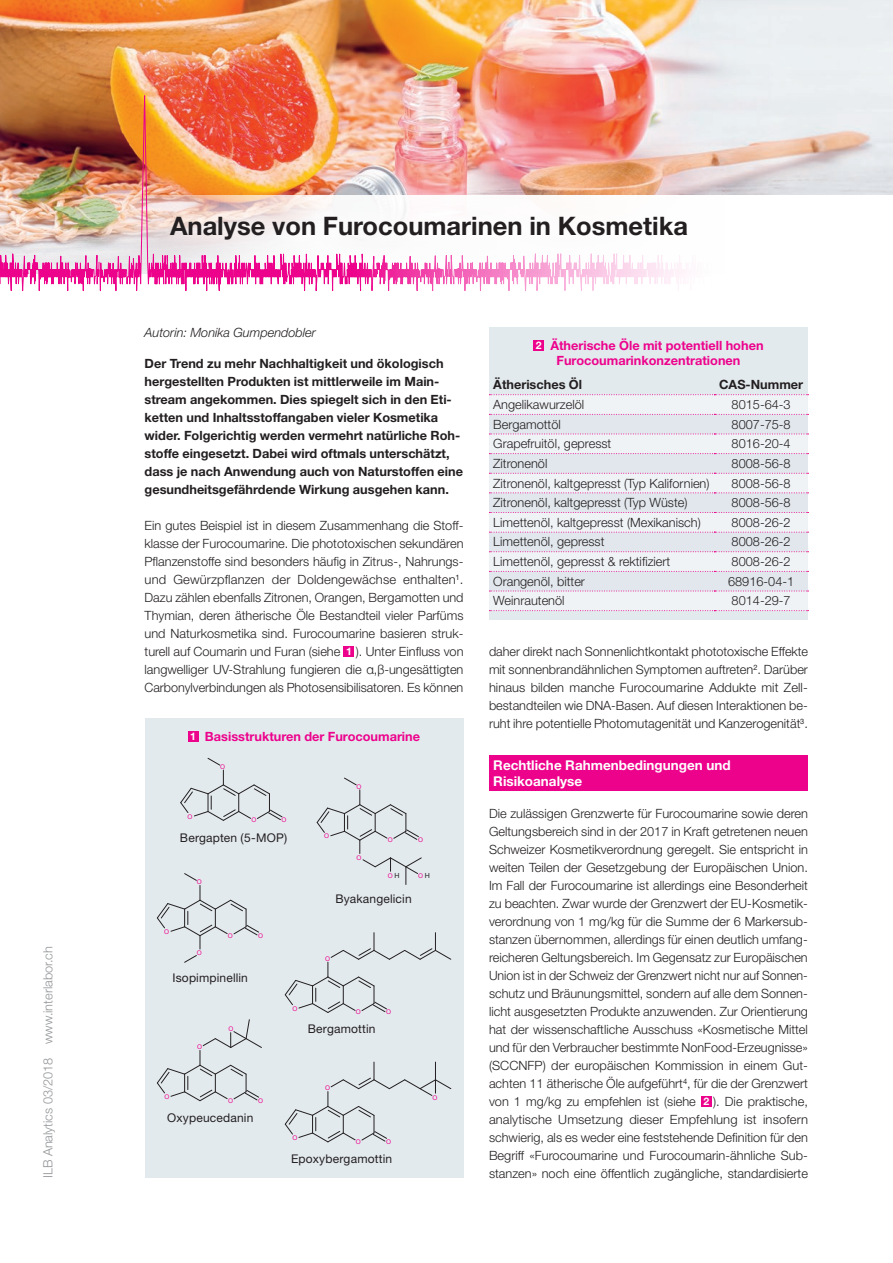
<style>
.page{position:relative;width:893px;height:1263px;background:#fff}
.page>*{position:absolute;margin:0;border:0;box-sizing:border-box;transform-origin:0 0}
.t1{font:700 25.5px "Helvetica Neue";color:#231f20}
.t2{font:700 13.5px/15.8px "Helvetica Neue";color:#fff}
.t3{font:300 12.75px/18px "Helvetica Neue";color:#231f20}
.t4{font:700 12.75px/18px "Helvetica Neue";color:#231f20}
.t5{font:700 12.75px/15px "Helvetica Neue";color:#ed028c;text-align:center}
.t6{font:300 12.75px "Helvetica Neue";color:#939598}
.t7{font:italic 300 12.75px "Helvetica Neue";color:#231f20}
.t8{font:12px "Helvetica Neue";letter-spacing:.015em;color:#231f20}
.t9{font:7.05px "Helvetica Neue";color:#231f20}
.t10{font:6.45px "Arial";color:#ed028c}
.s1{font-weight:700;font-size:10.5px;color:#fff}
.s2{font-family:"Helvetica"}
.s3{font-size:10.5px;color:#fff}
.s4{font-family:"Helvetica Neue";font-size:7.05px;color:#231f20}
</style>
<div class="page">
<img style="left:0;top:0;width:893px;height:75px">
<div style="left:344px;top:646px;width:10px;height:11px;background:#ed028c"></div>
<div style="left:489px;top:755px;width:319px;height:36px;background:#ed028c"></div>
<div style="left:701px;top:1096px;width:11px;height:11px;background:#ed028c"></div>
<div style="left:489px;top:327px;width:319px;height:293px;background:#e3eaee"></div>
<div style="left:533px;top:340px;width:11px;height:11px;background:#ed028c"></div>
<div style="left:489px;top:395px;width:319px;height:215px;background:#f0f3f6"></div>
<svg style="left:489px;top:415px;width:319px;height:176px"></svg>
<svg style="left:489px;top:394px;width:319px;height:1px"></svg>
<svg style="left:489px;top:414px;width:319px;height:1px"></svg>
<svg style="left:489px;top:434px;width:319px;height:1px"></svg>
<svg style="left:489px;top:453px;width:319px;height:1px"></svg>
<svg style="left:489px;top:473px;width:319px;height:1px"></svg>
<svg style="left:489px;top:492px;width:319px;height:1px"></svg>
<svg style="left:489px;top:512px;width:319px;height:1px"></svg>
<svg style="left:489px;top:532px;width:319px;height:1px"></svg>
<svg style="left:489px;top:551px;width:319px;height:1px"></svg>
<svg style="left:489px;top:571px;width:319px;height:1px"></svg>
<svg style="left:489px;top:591px;width:319px;height:1px"></svg>
<svg style="left:489px;top:610px;width:319px;height:1px"></svg>
<div style="left:145px;top:718px;width:318px;height:460px;background:#e3eaee"></div>
<div style="left:188px;top:731px;width:11px;height:11px;background:#ed028c"></div>
<svg style="left:156px;top:1019px;width:106px;height:82px"></svg>
<svg style="left:284px;top:1062px;width:168px;height:81px"></svg>
<svg style="left:284px;top:933px;width:168px;height:80px"></svg>
<svg style="left:184px;top:955px;width:13px;height:8px"></svg>
<svg style="left:157px;top:873px;width:102px;height:76px"></svg>
<svg style="left:316px;top:777px;width:106px;height:107px"></svg>
<svg style="left:180px;top:758px;width:103px;height:63px"></svg>
<img style="left:100px;top:75px;width:348px;height:216px">
<img style="left:0;top:65px;width:100px;height:226px">
<img style="left:448px;top:65px;width:345px;height:226px">
<svg style="left:793px;top:65px;width:100px;height:130px;background:#e5e3e3"></svg>
<p class="t6" style="left:40px;top:1178px;width:233px;rotate:-90deg">ILB Analytics 03/2018 www.interlabor.ch</p>
<h1 class="t1" style="left:170px;top:210px;width:519px">Analyse von Furocoumarinen in Kosmetika</h1>
<p class="t7" style="left:145px;top:325px;width:173px">Autorin: Monika Gumpendobler</p>
<p class="t4" style="left:145px;top:354px;width:320px">Der Trend zu mehr Nachhaltigkeit und ökologisch hergestellten Produkten ist mittlerweile im Main&shy;stream angekommen. Dies spiegelt sich in den Eti&shy;ketten und Inhaltsstoffangaben vieler Kosmetika wider. Folgerichtig werden vermehrt natürliche Roh&shy;stoffe eingesetzt. Dabei wird oftmals unterschätzt, dass je nach Anwendung auch von Naturstoffen eine gesundheitsgefährdende Wirkung ausgehen kann.</p>
<p class="t3" style="left:145px;top:516px;width:321px">Ein gutes Beispiel ist in diesem Zusammenhang die Stoff&shy;klasse der Furocoumarine. Die phototoxischen sekundären Pflanzenstoffe sind besonders häufig in Zitrus-, Nahrungs&shy;und Gewürzpflanzen der Doldengewächse enthalten<sup>1</sup>.<br>Dazu zählen ebenfalls Zitronen, Orangen, Bergamotten und Thymian, deren ätherische Öle Bestandteil vieler Parfüms und Naturkosmetika sind. Furocoumarine basieren struk&shy;turell auf Coumarin und Furan (siehe <span class="s1">1</span> ). Unter Einfluss von langwelliger UV-Strahlung fungieren die <span class="s2">α</span>,<span class="s2">β</span>-ungesättigten Carbonylverbindungen als Photosensibilisatoren. Es können</p>
<p class="t5" style="left:190px;top:729px;width:231px"><span class="s3">1</span> Basisstrukturen der Furocoumarine</p>
<p class="t10" style="left:188px;top:812px;width:6px">O</p>
<p class="t10" style="left:220px;top:763px;width:6px">O</p>
<p class="t10" style="left:251px;top:816px;width:6px">O</p>
<p class="t10" style="left:282px;top:816px;width:6px">O</p>
<p class="t8" style="left:180px;top:830px;width:109px">Bergapten (5-MOP)</p>
<p class="t10" style="left:164px;top:927px;width:6px">O</p>
<p class="t10" style="left:197px;top:878px;width:6px">O</p>
<p class="t10" style="left:197px;top:949px;width:6px">O</p>
<p class="t10" style="left:228px;top:931px;width:6px">O</p>
<p class="t10" style="left:258px;top:931px;width:6px">O</p>
<p class="t8" style="left:173px;top:971px;width:77px">Isopimpinellin</p>
<p class="t10" style="left:197px;top:1042px;width:6px">O</p>
<p class="t10" style="left:228px;top:1025px;width:6px">O</p>
<p class="t10" style="left:292px;top:1004px;width:6px">O</p>
<p class="t10" style="left:324px;top:832px;width:6px">O</p>
<p class="t10" style="left:357px;top:782px;width:6px">O</p>
<p class="t10" style="left:357px;top:853px;width:6px">O</p>
<p class="t10" style="left:388px;top:836px;width:6px">O</p>
<p class="t10" style="left:418px;top:835px;width:6px">O</p>
<p class="t10" style="left:418px;top:871px;width:6px">O</p>
<p class="t10" style="left:388px;top:871px;width:13px">O<span class="s4">H</span></p>
<p class="t9" style="left:425px;top:872px;width:7px">H</p>
<p class="t8" style="left:335px;top:891px;width:78px">Byakangelicin</p>
<p class="t10" style="left:325px;top:954px;width:6px">O</p>
<p class="t10" style="left:356px;top:1008px;width:6px">O</p>
<p class="t10" style="left:386px;top:1008px;width:6px">O</p>
<p class="t8" style="left:308px;top:1021px;width:69px">Bergamottin</p>
<p class="t10" style="left:164px;top:1092px;width:6px">O</p>
<p class="t10" style="left:228px;top:1096px;width:6px">O</p>
<p class="t10" style="left:258px;top:1096px;width:6px">O</p>
<p class="t8" style="left:167px;top:1111px;width:88px">Oxypeucedanin</p>
<p class="t10" style="left:292px;top:1134px;width:6px">O</p>
<p class="t10" style="left:325px;top:1084px;width:6px">O</p>
<p class="t10" style="left:356px;top:1137px;width:6px">O</p>
<p class="t10" style="left:386px;top:1137px;width:6px">O</p>
<p class="t10" style="left:433px;top:1093px;width:6px">O</p>
<p class="t8" style="left:291px;top:1151px;width:102px">Epoxybergamottin</p>
<p class="t5" style="left:536px;top:338px;width:229px"><span class="s3">2</span> Ätherische Öle mit potentiell hohen<br>Furocoumarinkonzentrationen</p>
<p class="t4" style="left:493px;top:376px;width:90px">Ätherisches Öl</p>
<p class="t4" style="left:719px;top:376px;width:86px">CAS-Nummer</p>
<p class="t3" style="left:493px;top:395px;width:92px">Angelikawurzelöl</p>
<p class="t3" style="left:732px;top:395px;width:61px">8015-64-3</p>
<p class="t3" style="left:493px;top:415px;width:69px">Bergamottöl</p>
<p class="t3" style="left:732px;top:415px;width:61px">8007-75-8</p>
<p class="t3" style="left:493px;top:434px;width:120px">Grapefruitöl, gepresst</p>
<p class="t3" style="left:732px;top:434px;width:61px">8016-20-4</p>
<p class="t3" style="left:493px;top:454px;width:56px">Zitronenöl</p>
<p class="t3" style="left:732px;top:454px;width:61px">8008-56-8</p>
<p class="t3" style="left:493px;top:474px;width:218px">Zitronenöl, kaltgepresst (Typ Kalifornien)</p>
<p class="t3" style="left:732px;top:474px;width:61px">8008-56-8</p>
<p class="t3" style="left:493px;top:493px;width:196px">Zitronenöl, kaltgepresst (Typ Wüste)</p>
<p class="t3" style="left:732px;top:493px;width:61px">8008-56-8</p>
<p class="t3" style="left:493px;top:513px;width:209px">Limettenöl, kaltgepresst (Mexikanisch)</p>
<p class="t3" style="left:732px;top:513px;width:61px">8008-26-2</p>
<p class="t3" style="left:493px;top:533px;width:113px">Limettenöl, gepresst</p>
<p class="t3" style="left:732px;top:533px;width:61px">8008-26-2</p>
<p class="t3" style="left:493px;top:552px;width:179px">Limettenöl, gepresst &amp; rektifiziert</p>
<p class="t3" style="left:732px;top:552px;width:61px">8008-26-2</p>
<p class="t3" style="left:493px;top:572px;width:93px">Orangenöl, bitter</p>
<p class="t3" style="left:728px;top:572px;width:68px">68916-04-1</p>
<p class="t3" style="left:493px;top:591px;width:73px">Weinrautenöl</p>
<p class="t3" style="left:732px;top:591px;width:61px">8014-29-7</p>
<p class="t3" style="left:489px;top:642px;width:321px">daher direkt nach Sonnenlichtkontakt phototoxische Effekte mit sonnenbrandähnlichen Symptomen auftreten<sup>2</sup>. Darüber hinaus bilden manche Furocoumarine Addukte mit Zell&shy;bestandteilen wie DNA-Basen. Auf diesen Interaktionen be&shy;ruht ihre potentielle Photomutagenität und Kanzerogenität<sup>3</sup>.</p>
<p class="t2" style="left:493px;top:757px;width:239px">Rechtliche Rahmenbedingungen und<br>Risikoanalyse</p>
<p class="t3" style="left:489px;top:804px;width:321px">Die zulässigen Grenzwerte für Furocoumarine sowie deren Geltungsbereich sind in der 2017 in Kraft getretenen neuen Schweizer Kosmetikverordnung geregelt. Sie entspricht in weiten Teilen der Gesetzgebung der Europäischen Union.<br>Im Fall der Furocoumarine ist allerdings eine Besonderheit zu beachten. Zwar wurde der Grenzwert der EU-Kosmetik&shy;verordnung von 1 mg/kg für die Summe der 6 Markersub&shy;stanzen übernommen, allerdings für einen deutlich umfang&shy;reicheren Geltungsbereich. Im Gegensatz zur Europäischen Union ist in der Schweiz der Grenzwert nicht nur auf Sonnen&shy;schutz und Bräunungsmittel, sondern auf alle dem Sonnen&shy;licht ausgesetzten Produkte anzuwenden. Zur Orientierung hat der wissenschaftliche Ausschuss «Kosmetische Mittel und für den Verbraucher bestimmte NonFood-Erzeugnisse» (SCCNFP) der europäischen Kommission in einem Gut&shy;achten 11 ätherische Öle aufgeführt<sup>4</sup>, für die der Grenzwert von 1 mg/kg zu empfehlen ist (siehe <span class="s1">2</span> ). Die praktische, analytische Umsetzung dieser Empfehlung ist insofern schwierig, als es weder eine feststehende Definition für den Begriff «Furocoumarine und Furocoumarin-ähnliche Sub&shy;stanzen» noch eine öffentlich zugängliche, standardisierte</p>
</div>
